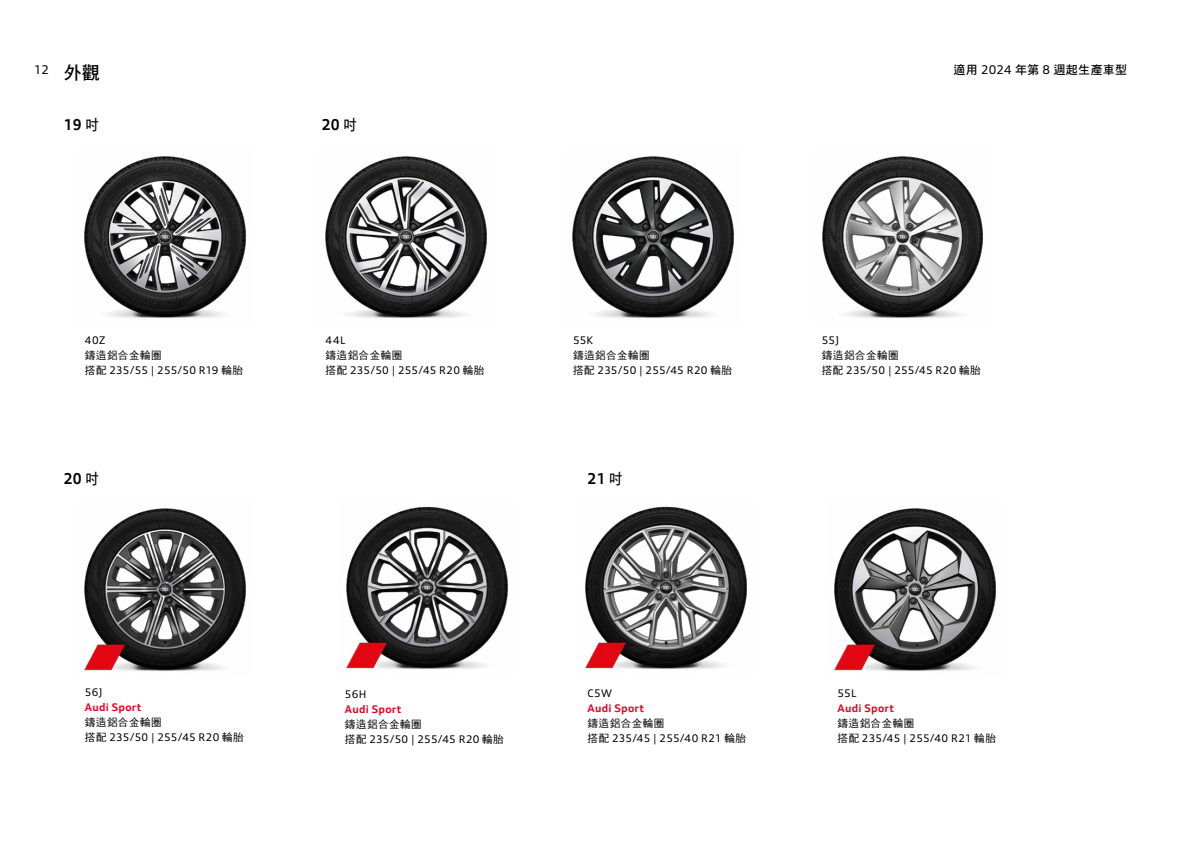
<style>
.page{position:relative;width:1191px;height:851px;background:#fff}
.page>*{position:absolute;margin:0;border:0;box-sizing:border-box;transform-origin:0 0}
.t1{font:700 15px "Audi Type";letter-spacing:.01em;color:#000;scale:.9 1}
.t2{font:12px "DF Hei Std W7";letter-spacing:.03em;color:#000}
.t3{font:12px "Audi Type";color:#000}
.t4{font:10.5px "Audi Type";letter-spacing:.015em;color:#000}
.t5{font:10.5px "DF Hei Std W5";letter-spacing:.05em;color:#000}
.t6{font:700 10.5px "Audi Type";letter-spacing:.02em;color:#e60020}
.s1{font-family:"DF Hei Std W7";font-size:18px}
.s2{font-family:"Audi Type"}
.s3{font-family:"DF Hei Std W7";font-weight:400}
.s4{font-family:"DF Hei Std W5"}
</style>
<div class="page">
<img style="left:84px;top:156px;width:162px;height:162px">
<img style="left:325px;top:156px;width:162px;height:162px">
<img style="left:822px;top:156px;width:161px;height:162px">
<img style="left:572px;top:156px;width:162px;height:162px">
<img style="left:84px;top:508px;width:162px;height:163px">
<img style="left:346px;top:506px;width:162px;height:164px">
<img style="left:585px;top:506px;width:162px;height:164px">
<img style="left:834px;top:508px;width:162px;height:163px">
<p class="t3" style="left:34px;top:62px;width:68px">12 <span class="s1">外觀</span></p>
<p class="t2" style="left:953px;top:63px;width:175px">適用 <span class="s2">2024</span> 年第 <span class="s2">8</span> 週起生產車型</p>
<h1 class="t1" style="left:64px;top:115px;width:40px">19 <span class="s3">吋</span></h1>
<h1 class="t1" style="left:322px;top:115px;width:40px">20 <span class="s3">吋</span></h1>
<p class="t4" style="left:85px;top:333px;width:22px">40Z</p>
<p class="t5" style="left:85px;top:349px;width:78px">鑄造鋁合金輪圈</p>
<p class="t4" style="left:85px;top:363px;width:159px"><span class="s4">搭配</span> 235/55 | 255/50 R19 <span class="s4">輪胎</span></p>
<p class="t4" style="left:326px;top:333px;width:21px">44L</p>
<p class="t5" style="left:326px;top:349px;width:78px">鑄造鋁合金輪圈</p>
<p class="t4" style="left:326px;top:363px;width:160px"><span class="s4">搭配</span> 235/50 | 255/45 R20 <span class="s4">輪胎</span></p>
<p class="t4" style="left:573px;top:333px;width:22px">55K</p>
<p class="t5" style="left:573px;top:349px;width:78px">鑄造鋁合金輪圈</p>
<p class="t4" style="left:573px;top:363px;width:160px"><span class="s4">搭配</span> 235/50 | 255/45 R20 <span class="s4">輪胎</span></p>
<p class="t4" style="left:822px;top:333px;width:19px">55J</p>
<p class="t5" style="left:822px;top:349px;width:78px">鑄造鋁合金輪圈</p>
<p class="t4" style="left:822px;top:363px;width:160px"><span class="s4">搭配</span> 235/50 | 255/45 R20 <span class="s4">輪胎</span></p>
<h1 class="t1" style="left:64px;top:469px;width:40px">20 <span class="s3">吋</span></h1>
<h1 class="t1" style="left:587px;top:469px;width:40px">21 <span class="s3">吋</span></h1>
<p class="t4" style="left:85px;top:686px;width:19px">56J</p>
<p class="t6" style="left:85px;top:701px;width:58px">Audi Sport</p>
<p class="t5" style="left:85px;top:716px;width:78px">鑄造鋁合金輪圈</p>
<p class="t4" style="left:85px;top:731px;width:160px"><span class="s4">搭配</span> 235/50 | 255/45 R20 <span class="s4">輪胎</span></p>
<p class="t4" style="left:345px;top:687px;width:23px">56H</p>
<p class="t6" style="left:345px;top:702px;width:58px">Audi Sport</p>
<p class="t5" style="left:345px;top:718px;width:78px">鑄造鋁合金輪圈</p>
<p class="t4" style="left:345px;top:732px;width:160px"><span class="s4">搭配</span> 235/50 | 255/45 R20 <span class="s4">輪胎</span></p>
<p class="t4" style="left:587px;top:686px;width:26px">C5W</p>
<p class="t6" style="left:587px;top:701px;width:58px">Audi Sport</p>
<p class="t5" style="left:587px;top:717px;width:78px">鑄造鋁合金輪圈</p>
<p class="t4" style="left:587px;top:731px;width:160px"><span class="s4">搭配</span> 235/45 | 255/40 R21 <span class="s4">輪胎</span></p>
<p class="t4" style="left:837px;top:686px;width:20px">55L</p>
<p class="t6" style="left:837px;top:701px;width:58px">Audi Sport</p>
<p class="t5" style="left:837px;top:717px;width:78px">鑄造鋁合金輪圈</p>
<p class="t4" style="left:837px;top:731px;width:160px"><span class="s4">搭配</span> 235/45 | 255/40 R21 <span class="s4">輪胎</span></p>
</div>
